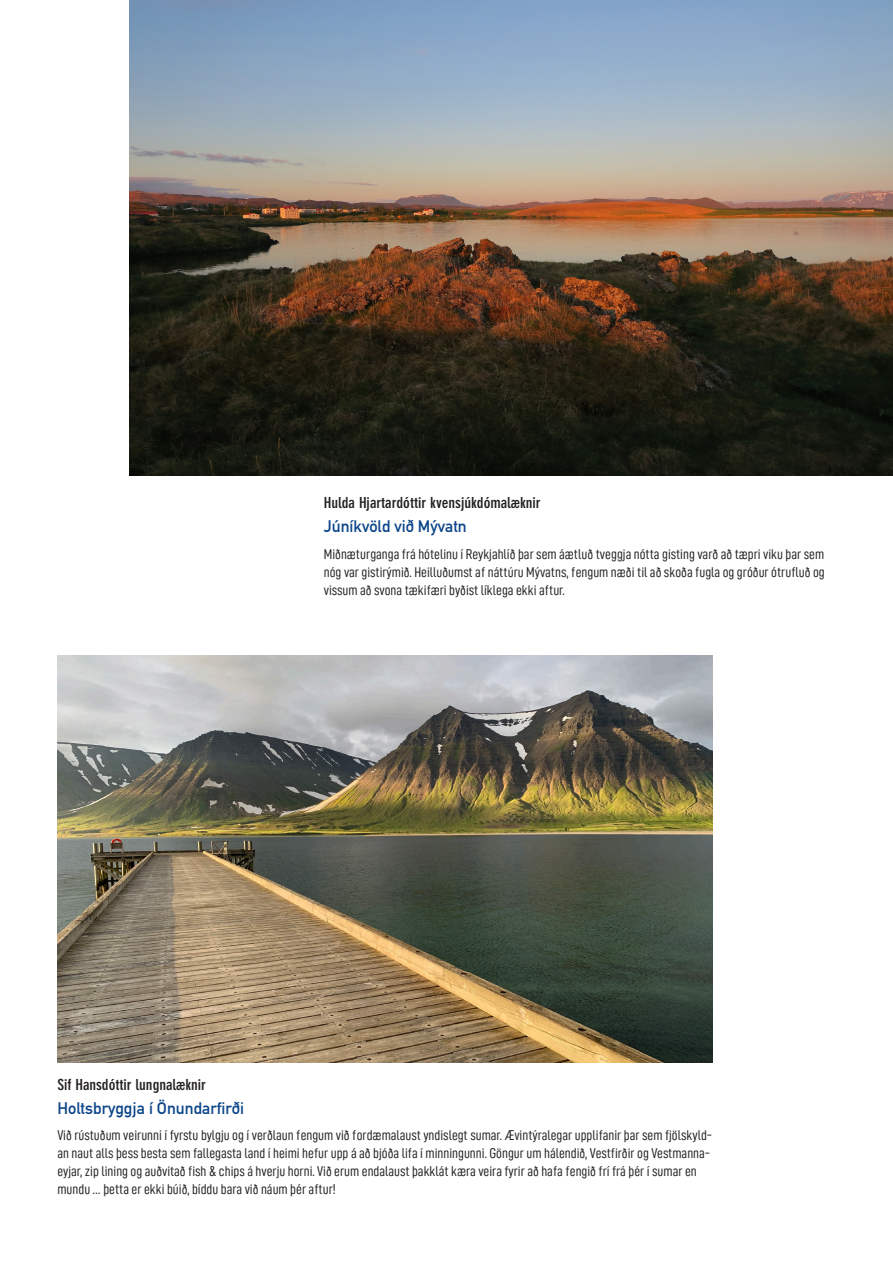
<style>
.page{position:relative;width:893px;height:1263px;background:#fff}
.page>*{position:absolute;margin:0;border:0;box-sizing:border-box;transform-origin:0 0}
.t1{font:16.5px "DIN Mittelschrift";color:#0c4589}
.t2{font:700 condensed 15px "DIN Neuzeit Grotesk";color:#231f20;scale:1.1 1}
.t3{font:14.25px/18px "D DIN Condensed";color:#231f20;text-align:justify}
</style>
<div class="page">
<img style="left:57px;top:656px;width:656px;height:406px">
<img style="left:129px;top:0;width:764px;height:476px">
<p class="t2" style="left:324px;top:494px;width:199px">Hulda Hjartardóttir kvensjúkdómalæknir</p>
<p class="t1" style="left:324px;top:517px;width:144px">Júníkvöld við Mývatn</p>
<p class="t3" style="left:324px;top:544px;width:502px">Miðnæturganga frá hótelinu í Reykjahlíð þar sem áætluð tveggja nótta gisting varð að tæpri viku þar sem nóg var gistirýmið. Heilluðumst af náttúru Mývatns, fengum næði til að skoða fugla og gróður ótrufluð og vissum að svona tækifæri byðist líklega ekki aftur.</p>
<p class="t2" style="left:57px;top:1076px;width:137px">Sif Hansdóttir lungnalæknir</p>
<p class="t1" style="left:57px;top:1098px;width:188px">Holtsbryggja í Önundarfirði</p>
<p class="t3" style="left:57px;top:1126px;width:656px;text-align:left">Við rústuðum veirunni í fyrstu bylgju og í verðlaun fengum við fordæmalaust yndislegt sumar. Ævintýralegar upplifanir þar sem fjölskyld&shy;an naut alls þess besta sem fallegasta land í heimi hefur upp á að bjóða lifa í minningunni. Göngur um hálendið, Vestfirðir og Vestmanna&shy;eyjar, zip lining og auðvitað fish &amp; chips á hverju horni. Við erum endalaust þakklát kæra veira fyrir að hafa fengið frí frá þér í sumar en mundu ... þetta er ekki búið, bíddu bara við náum þér aftur!</p>
</div>
